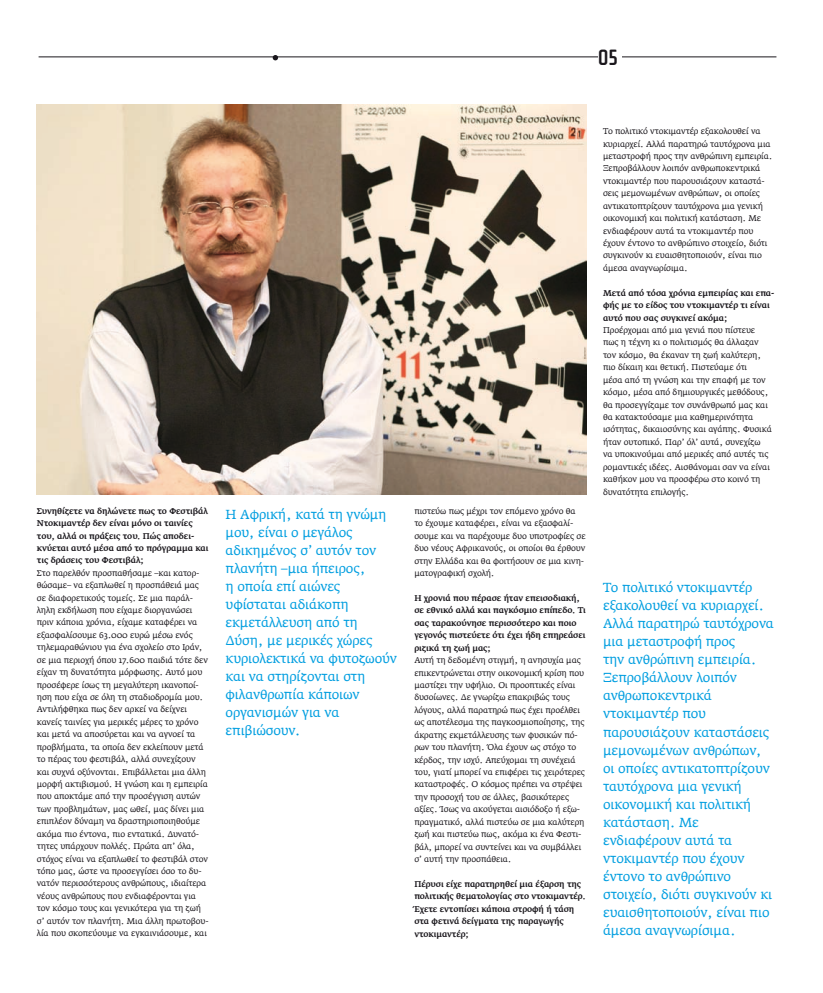
<style>
.page{position:relative;width:823px;height:993px;background:#fff}
.page>*{position:absolute;margin:0;border:0;box-sizing:border-box;transform-origin:0 0}
.t1{font:700 22.9px "Cholla Sans Gr";color:#1a171c}
.t2{font:13px/18px "Fedra Serif AGR";letter-spacing:-.01em;color:#009ee0}
.t3{font:8.3px/12.4px "Fedra Serif AGR";letter-spacing:-.01em;color:#1a171c}
.t4{font:500 8.3px/12.4px "Fedra Serif AGR";letter-spacing:-.01em;color:#1a171c}
</style>
<div class="page">
<img style="left:37px;top:105px;width:548px;height:390px">
<hr style="left:39px;top:57px;width:737px;height:1px;background:#1a171c">
<div style="left:597px;top:48px;width:24px;height:19px;background:#fff"></div>
<svg style="left:272px;top:55px;width:6px;height:5px"></svg>
<h1 class="t1" style="left:597px;top:45px;width:22px">05</h1>
<p class="t4" style="left:37px;top:504px;width:173px">Συνηθίζετε να δηλώνετε πως το Φεστιβάλ Ντοκιμαντέρ δεν είναι μόνο οι ταινίες του, αλλά οι πράξεις του. Πώς αποδει&shy;κνύεται αυτό μέσα από το πρόγραμμα και τις δράσεις του Φεστιβάλ;</p>
<p class="t3" style="left:37px;top:567px;width:173px">Στο παρελθόν προσπαθήσαμε –και κατορ&shy;θώσαμε– να εξαπλωθεί η προσπάθειά μας σε διαφορετικούς τομείς. Σε μια παράλ&shy;ληλη εκδήλωση που είχαμε διοργανώσει πριν κάποια χρόνια, είχαμε καταφέρει να εξασφαλίσουμε 63.000 ευρώ μέσω ενός τηλεμαραθώνιου για ένα σχολείο στο Ιράν, σε μια περιοχή όπου 17.600 παιδιά τότε δεν είχαν τη δυνατότητα μόρφωσης. Αυτό μου προσέφερε ίσως τη μεγαλύτερη ικανοποί&shy;ηση που είχα σε όλη τη σταδιοδρομία μου.<br>Αντιλήφθηκα πως δεν αρκεί να δείχνει κανείς ταινίες για μερικές μέρες το χρόνο και μετά να αποσύρεται και να αγνοεί τα προβλήματα, τα οποία δεν εκλείπουν μετά το πέρας του φεστιβάλ, αλλά συνεχίζουν και συχνά οξύνονται. Επιβάλλεται μια άλλη μορφή ακτιβισμού. Η γνώση και η εμπειρία που αποκτάμε από την προσέγγιση αυτών των προβλημάτων, μας ωθεί, μας δίνει μια επιπλέον δύναμη να δραστηριοποιηθούμε ακόμα πιο έντονα, πιο εντατικά. Δυνατό&shy;τητες υπάρχουν πολλές. Πρώτα απ’ όλα, στόχος είναι να εξαπλωθεί το φεστιβάλ στον τόπο μας, ώστε να προσεγγίσει όσο το δυ&shy;νατόν περισσότερους ανθρώπους, ιδιαίτερα νέους ανθρώπους που ενδιαφέρονται για τον κόσμο τους και γενικότερα για τη ζωή σ’ αυτόν τον πλανήτη. Μια άλλη πρωτοβου&shy;λία που σκοπεύουμε να εγκαινιάσουμε, και</p>
<p class="t2" style="left:225px;top:505px;width:173px">Η Αφρική, κατά τη γνώμη μου, είναι ο μεγάλος αδικημένος σ’ αυτόν τον πλανήτη –μια ήπειρος,<br>η οποία επί αιώνες υφίσταται αδιάκοπη εκμετάλλευση από τη<br>Δύση, με μερικές χώρες κυριολεκτικά να φυτοζωούν και να στηρίζονται στη φιλανθρωπία κάποιων οργανισμών για να επιβιώσουν.</p>
<p class="t3" style="left:414px;top:505px;width:173px">πιστεύω πως μέχρι τον επόμενο χρόνο θα το έχουμε καταφέρει, είναι να εξασφαλί&shy;σουμε και να παρέχουμε δυο υποτροφίες σε δυο νέους Αφρικανούς, οι οποίοι θα έρθουν στην Ελλάδα και θα φοιτήσουν σε μια κινη&shy;ματογραφική σχολή.</p>
<p class="t4" style="left:414px;top:592px;width:173px">Η χρονιά που πέρασε ήταν επεισοδιακή, σε εθνικό αλλά και παγκόσμιο επίπεδο. Τι σας ταρακούνησε περισσότερο και ποιο γεγονός πιστεύετε ότι έχει ήδη επηρεάσει ριζικά τη ζωή μας;</p>
<p class="t3" style="left:414px;top:654px;width:172px">Αυτή τη δεδομένη στιγμή, η ανησυχία μας επικεντρώνεται στην οικονομική κρίση που μαστίζει την υφήλιο. Οι προοπτικές είναι δυσοίωνες. Δε γνωρίζω επακριβώς τους λόγους, αλλά παρατηρώ πως έχει προέλθει ως αποτέλεσμα της παγκοσμιοποίησης, της άκρατης εκμετάλλευσης των φυσικών πό&shy;ρων του πλανήτη. Όλα έχουν ως στόχο το κέρδος, την ισχύ. Απεύχομαι τη συνέχειά του, γιατί μπορεί να επιφέρει τις χειρότερες καταστροφές. Ο κόσμος πρέπει να στρέψει την προσοχή του σε άλλες, βασικότερες αξίες. Ίσως να ακούγεται αισιόδοξο ή εξω&shy;πραγματικό, αλλά πιστεύω σε μια καλύτερη ζωή και πιστεύω πως, ακόμα κι ένα Φεστι&shy;βάλ, μπορεί να συντείνει και να συμβάλλει σ’ αυτή την προσπάθεια.</p>
<p class="t4" style="left:414px;top:877px;width:173px">Πέρυσι είχε παρατηρηθεί μια έξαρση της πολιτικής θεματολογίας στο ντοκιμαντέρ.<br>Έχετε εντοπίσει κάποια στροφή ή τάση στα φετινά δείγματα της παραγωγής ντοκιμαντέρ;</p>
<p class="t3" style="left:602px;top:125px;width:171px">Το πολιτικό ντοκιμαντέρ εξακολουθεί να κυριαρχεί. Αλλά παρατηρώ ταυτόχρονα μια μεταστροφή προς την ανθρώπινη εμπειρία.<br>Ξεπροβάλλουν λοιπόν ανθρωποκεντρικά ντοκιμαντέρ που παρουσιάζουν καταστά&shy;σεις μεμονωμένων ανθρώπων, οι οποίες αντικατοπτρίζουν ταυτόχρονα μια γενική οικονομική και πολιτική κατάσταση. Με ενδιαφέρουν αυτά τα ντοκιμαντέρ που έχουν έντονο το ανθρώπινο στοιχείο, διότι συγκινούν κι ευαισθητοποιούν, είναι πιο άμεσα αναγνωρίσιμα.</p>
<p class="t4" style="left:602px;top:287px;width:173px">Μετά από τόσα χρόνια εμπειρίας και επα&shy;φής με το είδος του ντοκιμαντέρ τι είναι αυτό που σας συγκινεί ακόμα;</p>
<p class="t3" style="left:602px;top:324px;width:170px">Προέρχομαι από μια γενιά που πίστευε πως η τέχνη κι ο πολιτισμός θα άλλαζαν τον κόσμο, θα έκαναν τη ζωή καλύτερη, πιο δίκαιη και θετική. Πιστεύαμε ότι<br>μέσα από τη γνώση και την επαφή με τον κόσμο, μέσα από δημιουργικές μεθόδους, θα προσεγγίζαμε τον συνάνθρωπό μας και θα κατακτούσαμε μια καθημερινότητα ισότητας, δικαιοσύνης και αγάπης. Φυσικά ήταν ουτοπικό. Παρ’ όλ’ αυτά, συνεχίζω να υποκινούμαι από μερικές από αυτές τις ρομαντικές ιδέες. Αισθάνομαι σαν να είναι καθήκον μου να προσφέρω στο κοινό τη δυνατότητα επιλογής.</p>
<p class="t2" style="left:602px;top:579px;width:172px">Το πολιτικό ντοκιμαντέρ εξακολουθεί να κυριαρχεί.<br>Αλλά παρατηρώ ταυτόχρονα μια μεταστροφή προς<br>την ανθρώπινη εμπειρία.<br>Ξεπροβάλλουν λοιπόν ανθρωποκεντρικά ντοκιμαντέρ που παρουσιάζουν καταστάσεις μεμονωμένων ανθρώπων, οι οποίες αντικατοπτρίζουν ταυτόχρονα μια γενική οικονομική και πολιτική κατάσταση. Με ενδιαφέρουν αυτά τα ντοκιμαντέρ που έχουν έντονο το ανθρώπινο στοιχείο, διότι συγκινούν κι ευαισθητοποιούν, είναι πιο άμεσα αναγνωρίσιμα.</p>
</div>
